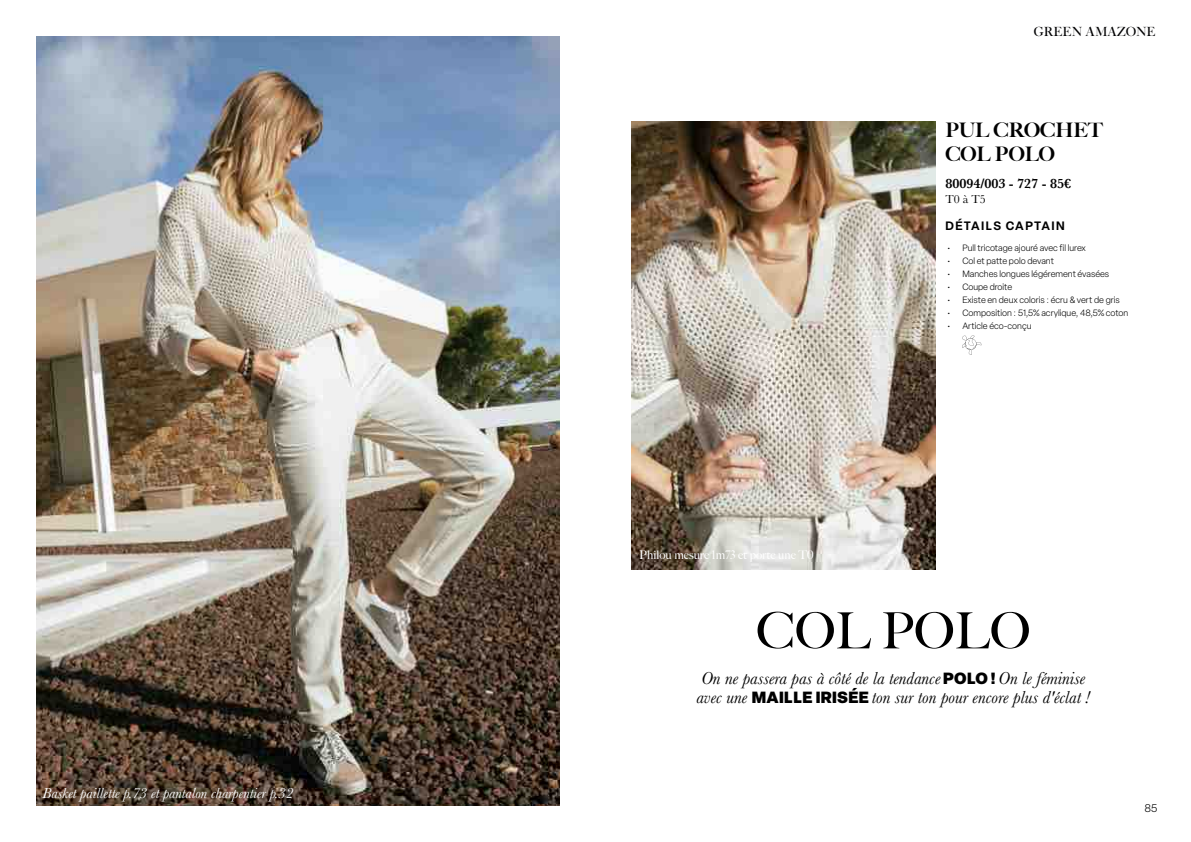
<style>
.page{position:relative;width:1191px;height:842px;background:#fff}
.page>*{position:absolute;margin:0;border:0;box-sizing:border-box;transform-origin:0 0}
.t1{font:500 50px "Big Caslon";color:#000}
.t2{font:900 20px/24px "Big Caslon FB";color:#000}
.t3{font:italic 18px/19px "Baskerville";color:#000}
.t4{font:italic 15px "Baskerville";color:#fff}
.t5{font:600 14px "Baskerville";color:#000}
.t6{font:13px "Cradley Title Regular 2";color:#020203}
.t7{font:12px "Big Caslon FB";color:#fff}
.t8{font:600 12px "Elza";letter-spacing:.115em;color:#000}
.t9{font:12px "Baskerville";color:#000}
.t10{font:300 11px "Elza";color:#000}
.t11{font:300 9px "Elza";color:#000}
.s1{font-family:"Elza";font-weight:900;font-style:normal;font-size:16px}
</style>
<div class="page">
<svg style="left:962px;top:335px;width:19px;height:20px"></svg>
<img style="left:631px;top:121px;width:304px;height:448px">
<img style="left:36px;top:36px;width:523px;height:770px">
<h3 class="t4" style="left:43px;top:784px;width:252px">Basket paillette p.73 et pantalon charpentier p.32</h3>
<h3 class="t6" style="left:1033px;top:24px;width:123px">GREEN AMAZONE</h3>
<h2 class="t2" style="left:945px;top:118px;width:159px">PUL CROCHET<br>COL POLO</h2>
<h3 class="t5" style="left:945px;top:176px;width:127px">80094/003 - 727 - 85€</h3>
<h3 class="t9" style="left:945px;top:192px;width:42px">T0 à T5</h3>
<h3 class="t7" style="left:639px;top:547px;width:176px">Philou mesure 1m73 et porte une T0</h3>
<h3 class="t8" style="left:945px;top:218px;width:121px">DÉTAILS CAPTAIN</h3>
<p class="t11" style="left:947px;top:242px;width:140px">• Pull tricotage ajouré avec fil lurex</p>
<p class="t11" style="left:947px;top:255px;width:108px">• Col et patte polo devant</p>
<p class="t11" style="left:947px;top:268px;width:163px">• Manches longues légérement évasées</p>
<p class="t11" style="left:947px;top:281px;width:67px">• Coupe droite</p>
<p class="t11" style="left:947px;top:294px;width:174px">• Existe en deux coloris : écru &amp; vert de gris</p>
<p class="t11" style="left:947px;top:307px;width:183px">• Composition : 51,5% acrylique, 48,5% coton</p>
<p class="t11" style="left:947px;top:320px;width:86px">• Article éco-conçu</p>
<h1 class="t1" style="left:756px;top:602px;width:276px">COL POLO</h1>
<h3 class="t3" style="left:696px;top:669px;width:395px">On ne passera pas à côté de la tendance <span class="s1">POLO !</span> On le féminise avec une <span class="s1">MAILLE IRISÉE</span> ton sur ton pour encore plus d'éclat !</h3>
<p class="t10" style="left:1144px;top:800px;width:15px">85</p>
</div>
